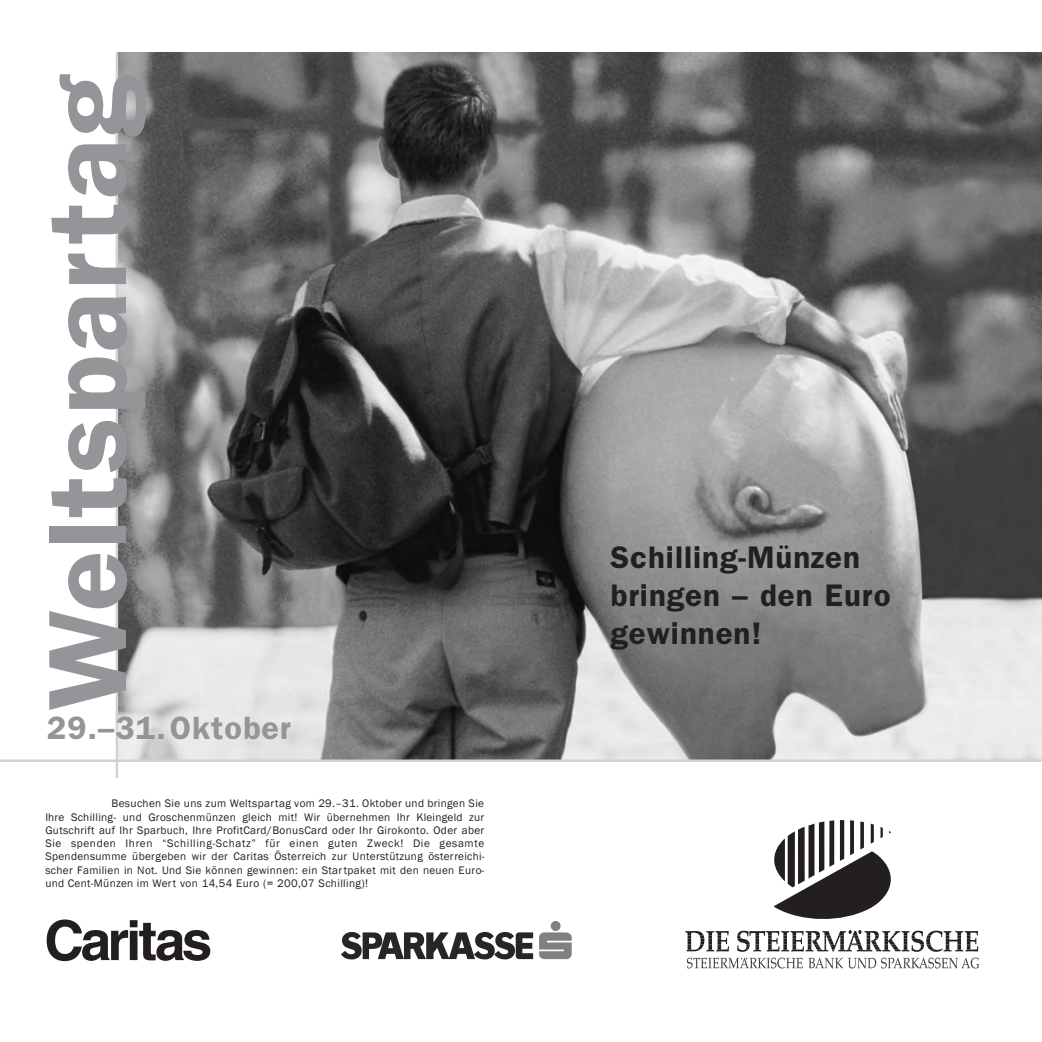
<style>
.page{position:relative;width:1042px;height:1042px;background:#fff}
.page>*{position:absolute;margin:0;border:0;box-sizing:border-box;transform-origin:0 0}
.t1{font:600 111.65px "Franklin Gothic";letter-spacing:.02em;color:#939598}
.t2{font:600 32.38px "Franklin Gothic";letter-spacing:.03em;color:#939598}
.t3{font:600 31.32px/37.6px "Franklin Gothic";letter-spacing:.03em;color:#231f20}
.t4{font:11.2px/13.3px "Franklin Gothic";letter-spacing:.03em;color:#231f20;text-align:justify}
</style>
<div class="page">
<img style="left:118px;top:52px;width:923px;height:707px">
<svg style="left:539px;top:921px;width:32px;height:37px"></svg>
<svg style="left:341px;top:931px;width:192px;height:28px"></svg>
<svg style="left:47px;top:919px;width:163px;height:41px"></svg>
<svg style="left:685px;top:930px;width:293px;height:21px"></svg>
<svg style="left:687px;top:957px;width:291px;height:11px"></svg>
<svg style="left:773px;top:820px;width:118px;height:99px"></svg>
<hr style="left:0;top:759px;width:1041px;height:2px;background:#d1d2d4">
<hr style="left:116px;top:52px;width:2px;height:725px;background:#d1d2d4">
<h1 class="t1" style="left:49px;top:710px;width:637px;rotate:-90deg">Weltspartag</h1>
<h2 class="t2" style="left:47px;top:716px;width:246px">29.–31. Oktober</h2>
<p class="t4" style="left:45px;top:796px;width:441px;text-indent:66px">Besuchen Sie uns zum Weltspartag vom 29.–31. Oktober und bringen Sie Ihre Schilling- und Groschenmünzen gleich mit! Wir übernehmen Ihr Kleingeld zur Gutschrift auf Ihr Sparbuch, Ihre ProfitCard/BonusCard oder Ihr Girokonto. Oder aber Sie spenden Ihren “Schilling-Schatz” für einen guten Zweck! Die gesamte Spendensumme übergeben wir der Caritas Österreich zur Unterstützung österreichi&shy;scher Familien in Not. Und Sie können gewinnen: ein Star tpaket mit den neuen Euro&shy;und Cent-Münzen im Wert von 14,54 Euro (= 200,07 Schilling)!</p>
<h3 class="t3" style="left:610px;top:541px;width:282px">Schilling-Münzen bringen – den Euro gewinnen!</h3>
</div>
